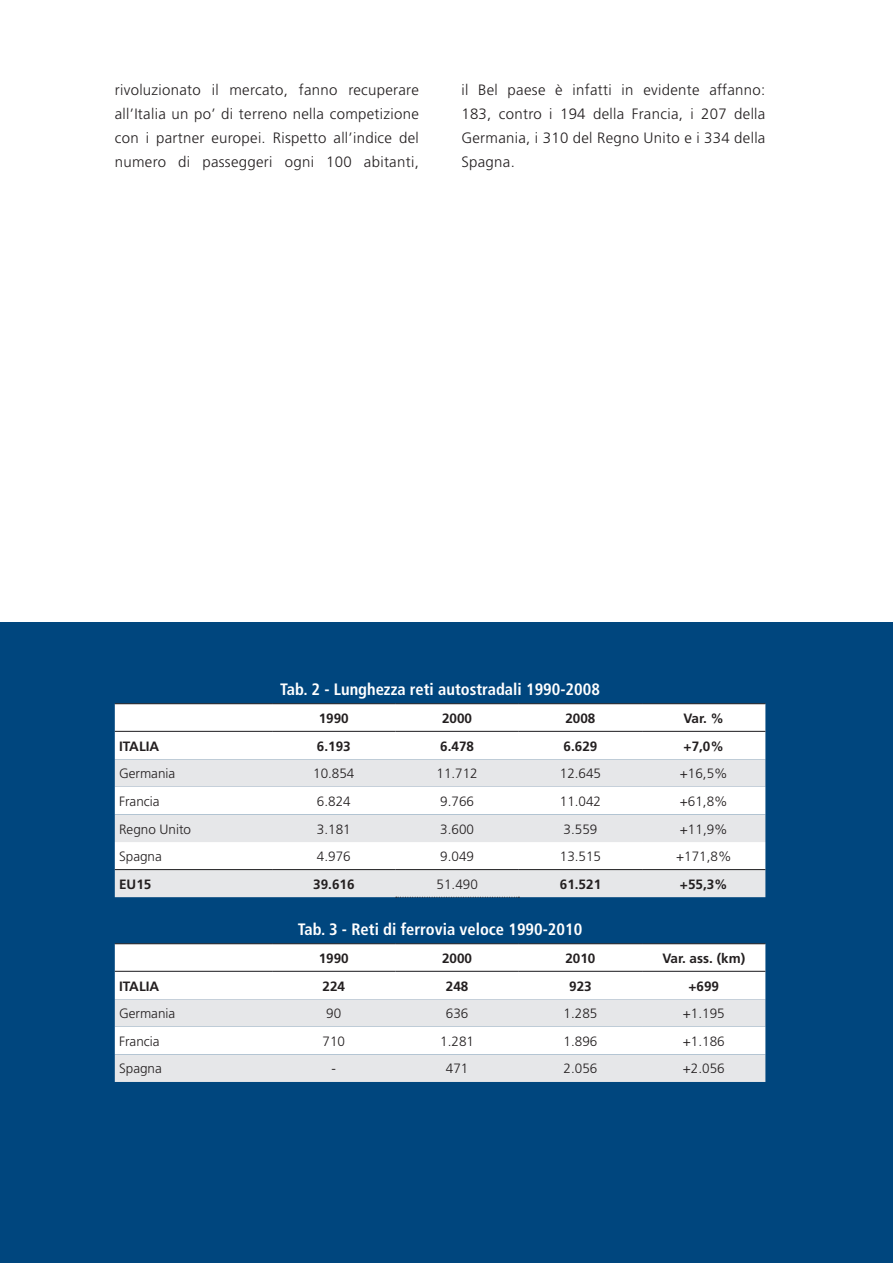
<style>
.page{position:relative;width:893px;height:1263px;background:#fff}
.page>*{position:absolute;margin:0;border:0;box-sizing:border-box;transform-origin:0 0}
.t1{font:700 condensed 16.5px "Frutiger";color:#fff}
.t2{font:300 15px/24px "Frutiger";letter-spacing:.02em;color:#231f20;text-align:justify}
.t3{font:300 13.5px "Frutiger";color:#231f20}
.t4{font:700 13.5px "Frutiger";color:#231f20}
</style>
<div class="page">
<div style="left:0;top:623px;width:893px;height:640px;background:#00467e"></div>
<svg style="left:115px;top:704px;width:650px;height:27px;background:#fbfbfb"></svg>
<div style="left:115px;top:732px;width:650px;height:27px;background:#fff"></div>
<svg style="left:115px;top:759px;width:650px;height:138px;background:#eeeff1"></svg>
<hr style="left:115px;top:703px;width:157px;height:1px;background:#231f20">
<hr style="left:272px;top:703px;width:123px;height:1px;background:#231f20">
<hr style="left:395px;top:703px;width:124px;height:1px;background:#231f20">
<hr style="left:519px;top:703px;width:123px;height:1px;background:#231f20">
<hr style="left:642px;top:703px;width:123px;height:1px;background:#231f20">
<hr style="left:115px;top:731px;width:157px;height:1px;background:#231f20">
<hr style="left:272px;top:731px;width:123px;height:1px;background:#231f20">
<hr style="left:395px;top:731px;width:124px;height:1px;background:#231f20">
<hr style="left:519px;top:731px;width:123px;height:1px;background:#231f20">
<hr style="left:642px;top:731px;width:123px;height:1px;background:#231f20">
<svg style="left:396px;top:897px;width:123px;height:1px"></svg>
<hr style="left:115px;top:869px;width:157px;height:1px;background:#231f20">
<hr style="left:272px;top:869px;width:123px;height:1px;background:#231f20">
<hr style="left:395px;top:869px;width:124px;height:1px;background:#231f20">
<hr style="left:519px;top:869px;width:123px;height:1px;background:#231f20">
<hr style="left:642px;top:869px;width:123px;height:1px;background:#231f20">
<svg style="left:115px;top:944px;width:650px;height:27px;background:#fafafa"></svg>
<div style="left:115px;top:972px;width:650px;height:27px;background:#fff"></div>
<svg style="left:115px;top:999px;width:650px;height:83px;background:#ecedef"></svg>
<hr style="left:115px;top:943px;width:157px;height:1px;background:#231f20">
<hr style="left:272px;top:943px;width:123px;height:1px;background:#231f20">
<hr style="left:395px;top:943px;width:124px;height:1px;background:#231f20">
<hr style="left:519px;top:943px;width:123px;height:1px;background:#231f20">
<hr style="left:642px;top:943px;width:123px;height:1px;background:#231f20">
<hr style="left:115px;top:971px;width:157px;height:1px;background:#231f20">
<hr style="left:272px;top:971px;width:123px;height:1px;background:#231f20">
<hr style="left:395px;top:971px;width:124px;height:1px;background:#231f20">
<hr style="left:519px;top:971px;width:123px;height:1px;background:#231f20">
<hr style="left:642px;top:971px;width:123px;height:1px;background:#231f20">
<p class="t2" style="left:115px;top:78px;width:306px">rivoluzionato il mercato, fanno recuperare all’Italia un po’ di terreno nella competizione con i partner europei. Rispetto all’indice del numero di passeggeri ogni 100 abitanti,</p>
<p class="t2" style="left:461px;top:78px;width:306px">il Bel paese è infatti in evidente affanno:<br>183, contro i 194 della Francia, i 207 della Germania, i 310 del Regno Unito e i 334 della Spagna.</p>
<p class="t1" style="left:280px;top:679px;width:321px">Tab. 2 - Lunghezza reti autostradali 1990-2008</p>
<p class="t4" style="left:319px;top:710px;width:32px">1990</p>
<p class="t4" style="left:442px;top:710px;width:32px">2000</p>
<p class="t4" style="left:565px;top:710px;width:32px">2008</p>
<p class="t4" style="left:683px;top:710px;width:42px">Var. %</p>
<p class="t4" style="left:119px;top:738px;width:42px">ITALIA</p>
<p class="t4" style="left:317px;top:738px;width:35px">6.193</p>
<p class="t4" style="left:440px;top:738px;width:35px">6.478</p>
<p class="t4" style="left:564px;top:738px;width:35px">6.629</p>
<p class="t4" style="left:684px;top:738px;width:42px">+7,0%</p>
<p class="t3" style="left:119px;top:766px;width:58px">Germania</p>
<p class="t3" style="left:313px;top:766px;width:43px">10.854</p>
<p class="t3" style="left:436px;top:766px;width:43px">11.712</p>
<p class="t3" style="left:560px;top:766px;width:43px">12.645</p>
<p class="t3" style="left:680px;top:766px;width:49px">+16,5%</p>
<p class="t3" style="left:119px;top:794px;width:42px">Francia</p>
<p class="t3" style="left:317px;top:794px;width:35px">6.824</p>
<p class="t3" style="left:440px;top:794px;width:35px">9.766</p>
<p class="t3" style="left:560px;top:794px;width:43px">11.042</p>
<p class="t3" style="left:680px;top:794px;width:49px">+61,8%</p>
<p class="t3" style="left:119px;top:821px;width:74px">Regno Unito</p>
<p class="t3" style="left:317px;top:821px;width:35px">3.181</p>
<p class="t3" style="left:440px;top:821px;width:35px">3.600</p>
<p class="t3" style="left:564px;top:821px;width:35px">3.559</p>
<p class="t3" style="left:680px;top:821px;width:49px">+11,9%</p>
<p class="t3" style="left:119px;top:849px;width:44px">Spagna</p>
<p class="t3" style="left:317px;top:849px;width:35px">4.976</p>
<p class="t3" style="left:440px;top:849px;width:35px">9.049</p>
<p class="t3" style="left:560px;top:849px;width:43px">13.515</p>
<p class="t3" style="left:676px;top:849px;width:57px">+171,8%</p>
<p class="t4" style="left:119px;top:876px;width:34px">EU15</p>
<p class="t4" style="left:313px;top:876px;width:43px">39.616</p>
<p class="t3" style="left:437px;top:876px;width:43px">51.490</p>
<p class="t4" style="left:560px;top:876px;width:43px">61.521</p>
<p class="t4" style="left:680px;top:876px;width:49px">+55,3%</p>
<p class="t1" style="left:298px;top:919px;width:286px">Tab. 3 - Reti di ferrovia veloce 1990-2010</p>
<p class="t4" style="left:319px;top:950px;width:32px">1990</p>
<p class="t4" style="left:442px;top:950px;width:32px">2000</p>
<p class="t4" style="left:565px;top:950px;width:32px">2010</p>
<p class="t4" style="left:662px;top:950px;width:84px">Var. ass. (km)</p>
<p class="t4" style="left:119px;top:978px;width:42px">ITALIA</p>
<p class="t4" style="left:323px;top:978px;width:24px">224</p>
<p class="t4" style="left:446px;top:978px;width:24px">248</p>
<p class="t4" style="left:569px;top:978px;width:24px">923</p>
<p class="t4" style="left:688px;top:978px;width:32px">+699</p>
<p class="t3" style="left:119px;top:1006px;width:58px">Germania</p>
<p class="t3" style="left:326px;top:1006px;width:17px">90</p>
<p class="t3" style="left:446px;top:1006px;width:24px">636</p>
<p class="t3" style="left:564px;top:1006px;width:35px">1.285</p>
<p class="t3" style="left:683px;top:1006px;width:43px">+1.195</p>
<p class="t3" style="left:119px;top:1033px;width:42px">Francia</p>
<p class="t3" style="left:323px;top:1033px;width:24px">710</p>
<p class="t3" style="left:440px;top:1033px;width:35px">1.281</p>
<p class="t3" style="left:564px;top:1033px;width:35px">1.896</p>
<p class="t3" style="left:683px;top:1033px;width:43px">+1.186</p>
<p class="t3" style="left:119px;top:1061px;width:44px">Spagna</p>
<p class="t3" style="left:332px;top:1061px;width:6px">-</p>
<p class="t3" style="left:446px;top:1061px;width:24px">471</p>
<p class="t3" style="left:564px;top:1061px;width:35px">2.056</p>
<p class="t3" style="left:683px;top:1061px;width:43px">+2.056</p>
</div>
